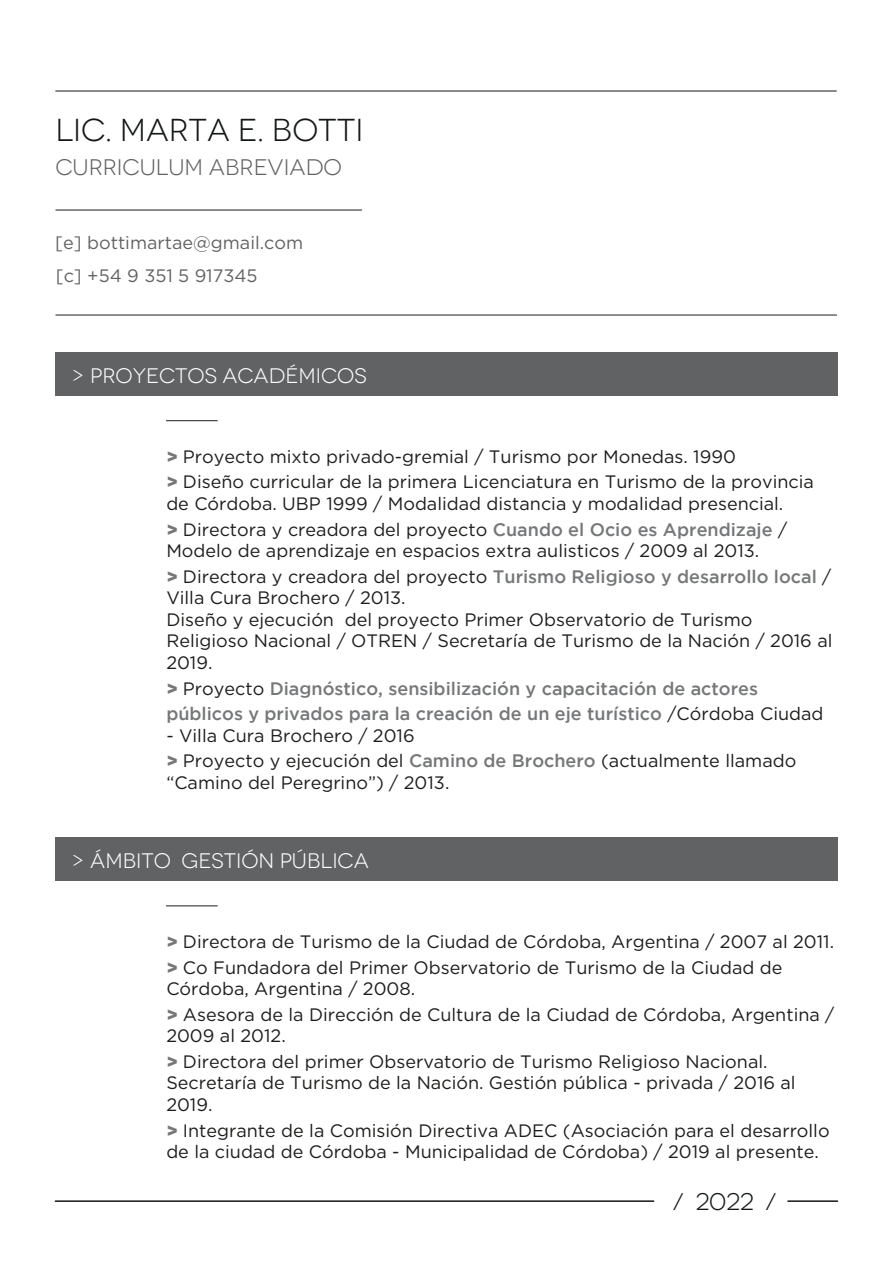
<style>
.page{position:relative;width:893px;height:1263px;background:#fff}
.page>*{position:absolute;margin:0;border:0;box-sizing:border-box;transform-origin:0 0}
.t1{font:31.65px "Novecentowide";color:#131718}
.t2{font:24px "Novecentowide";color:#131718}
.t3{font:22.5px "Novecentowide";color:#616264}
.t4{font:21px "Novecentowide";color:#fff}
.t5{font:18px/25.5px "Gotham";color:#1d1d1b}
.t6{font:500 18px/25.5px "Gotham";color:#757779}
.t7{font:18px/33px "Gotham";color:#616264}
.s1{font-weight:900;color:#757779}
.s2{font-weight:500;color:#757779}
.s3{font-weight:900}
.s4{font-weight:400;color:#1d1d1b}
</style>
<div class="page">
<hr style="left:55px;top:91px;width:782px;height:1px;background:#131718">
<div style="left:55px;top:352px;width:782px;height:44px;background:#616264"></div>
<hr style="left:166px;top:420px;width:51px;height:1px;background:#1d1d1b">
<hr style="left:55px;top:1200px;width:599px;height:2px;background:#131718">
<hr style="left:788px;top:1200px;width:49px;height:2px;background:#131718">
<hr style="left:56px;top:210px;width:306px;height:1px;background:#1d1d1b">
<hr style="left:56px;top:315px;width:781px;height:1px;background:#1d1d1b">
<div style="left:55px;top:837px;width:782px;height:44px;background:#616264"></div>
<hr style="left:166px;top:905px;width:51px;height:1px;background:#1d1d1b">
<h1 class="t1" style="left:55px;top:111px;width:310px">LIC. MARTA E. BOTTI</h1>
<p class="t3" style="left:55px;top:154px;width:288px">CURRICULUM ABREVIADO</p>
<p class="t7" style="left:55px;top:226px;width:249px">[e] bottimartae@gmail.com [c] +54 9 351 5 917345</p>
<p class="t4" style="left:70px;top:363px;width:298px">&gt; PROYECTOS ACADéMICOS</p>
<p class="t5" style="left:166px;top:443px;width:649px"><span class="s1">&gt;</span> Proyecto mixto privado-gremial / Turismo por Monedas. 1990<br><span class="s1">&gt;</span> Diseño curricular de la primera Licenciatura en Turismo de la provincia</p>
<p class="t5" style="left:166px;top:491px;width:622px">de Córdoba. UBP 1999 / Modalidad distancia y modalidad presencial. <span class="s1">&gt;</span> Directora y creadora del proyecto <span class="s2">Cuando el Ocio es Aprendizaje</span> /</p>
<p class="t5" style="left:166px;top:538px;width:667px">Modelo de aprendizaje en espacios extra aulisticos / 2009 al 2013.<br><span class="s1">&gt;</span> Directora y creadora del proyecto <span class="s2">Turismo Religioso y desarrollo local</span> /</p>
<p class="t5" style="left:166px;top:587px;width:668px;line-height:21.6px">Villa Cura Brochero / 2013.<br>Diseño y ejecución del proyecto Primer Observatorio de Turismo Religioso Nacional / OTREN / Secretaría de Turismo de la Nación / 2016 al 2019.</p>
<p class="t6" style="left:166px;top:675px;width:659px"><span class="s3">&gt;</span> <span class="s4">Proyecto</span> Diagnóstico, sensibilización y capacitación de actores públicos y privados para la creación de un eje turístico <span class="s4">/Córdoba Ciudad</span></p>
<p class="t5" style="left:166px;top:722px;width:631px">- Villa Cura Brochero / 2016<br><span class="s1">&gt;</span> Proyecto y ejecución del <span class="s2">Camino de Brochero</span> (actualmente llamado</p>
<p class="t5" style="left:166px;top:769px;width:285px">“Camino del Peregrino”) / 2013.</p>
<p class="t4" style="left:70px;top:848px;width:300px">&gt; ÁMBITO GESTIÓN PÚBLICA</p>
<p class="t5" style="left:166px;top:929px;width:669px"><span class="s1">&gt;</span> Directora de Turismo de la Ciudad de Córdoba, Argentina / 2007 al 2011. <span class="s1">&gt;</span> Co Fundadora del Primer Observatorio de Turismo de la Ciudad de</p>
<p class="t5" style="left:166px;top:976px;width:670px">Córdoba, Argentina / 2008.<br><span class="s1">&gt;</span> Asesora de la Dirección de Cultura de la Ciudad de Córdoba, Argentina /</p>
<p class="t5" style="left:166px;top:1023px;width:603px">2009 al 2012.<br><span class="s1">&gt;</span> Directora del primer Observatorio de Turismo Religioso Nacional.</p>
<p class="t5" style="left:166px;top:1072px;width:631px;line-height:21.6px">Secretaría de Turismo de la Nación. Gestión pública - privada / 2016 al<br>2019.</p>
<p class="t5" style="left:166px;top:1119px;width:665px;line-height:21.6px"><span class="s1">&gt;</span> Integrante de la Comisión Directiva ADEC (Asociación para el desarrollo de la ciudad de Córdoba - Municipalidad de Córdoba) / 2019 al presente.</p>
<h2 class="t2" style="left:673px;top:1187px;width:105px">/ 2022 /</h2>
</div>
